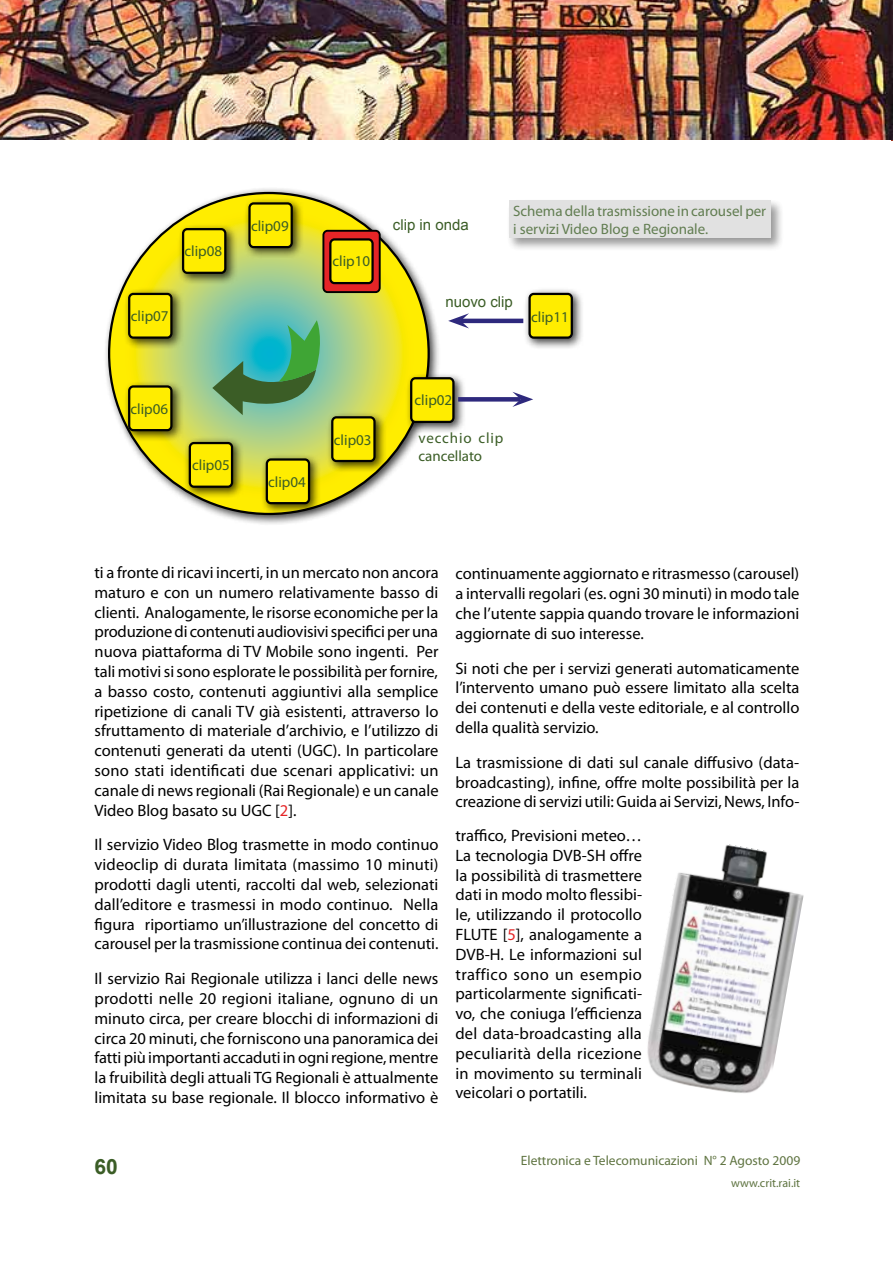
<style>
.page{position:relative;width:893px;height:1263px;background:#fff}
.page>*{position:absolute;margin:0;border:0;box-sizing:border-box;transform-origin:0 0}
.t1{font:700 21px "Arial";color:#3b5d26}
.t2{font:16.5px/19.8px "Myriad Pro";color:#000;text-align:justify}
.t3{font:15px/18px "Myriad Pro";color:#3b5d26}
.t4{font:15px/18px "Myriad Pro";letter-spacing:.025em;color:#3b5d26}
.t5{font:15px "Arial";color:#3b5d26}
.t6{font:13.5px "Myriad Pro";color:#5f7441}
.t7{font:12px "Myriad Pro";color:#5f7441}
.s1{color:#e52527}
</style>
<div class="page">
<img style="left:0;top:0;width:893px;height:140px">
<div style="left:103px;top:187px;width:338px;height:339px;background:#000;opacity:.75"></div>
<svg style="left:109px;top:193px;width:320px;height:321px"></svg>
<div style="left:243px;top:197px;width:61px;height:62px;background:#000;opacity:.75"></div>
<div style="left:249px;top:203px;width:43px;height:44px;background:#ffed00;border-radius:4px"></div>
<div style="left:248px;top:202px;width:45px;height:46px;border:2px solid #000;border-radius:4px"></div>
<div style="left:177px;top:223px;width:61px;height:62px;background:#000;opacity:.75"></div>
<div style="left:183px;top:229px;width:42px;height:44px;background:#ffed00;border-radius:4px"></div>
<div style="left:182px;top:228px;width:44px;height:46px;border:2px solid #000;border-radius:4px"></div>
<div style="left:123px;top:288px;width:61px;height:62px;background:#000;opacity:.75"></div>
<div style="left:129px;top:294px;width:42px;height:44px;background:#ffed00;border-radius:4px"></div>
<div style="left:128px;top:293px;width:45px;height:46px;border:2px solid #000;border-radius:4px"></div>
<div style="left:123px;top:380px;width:61px;height:62px;background:#000;opacity:.75"></div>
<div style="left:129px;top:386px;width:42px;height:44px;background:#ffed00;border-radius:4px"></div>
<div style="left:128px;top:385px;width:45px;height:46px;border:2px solid #000;border-radius:4px"></div>
<div style="left:183px;top:437px;width:61px;height:62px;background:#000;opacity:.75"></div>
<div style="left:190px;top:443px;width:42px;height:44px;background:#ffed00;border-radius:4px"></div>
<div style="left:189px;top:442px;width:44px;height:46px;border:2px solid #000;border-radius:4px"></div>
<div style="left:260px;top:453px;width:61px;height:62px;background:#000;opacity:.75"></div>
<div style="left:267px;top:459px;width:42px;height:44px;background:#ffed00;border-radius:4px"></div>
<div style="left:266px;top:458px;width:44px;height:46px;border:2px solid #000;border-radius:4px"></div>
<div style="left:326px;top:411px;width:61px;height:62px;background:#000;opacity:.75"></div>
<div style="left:332px;top:417px;width:42px;height:44px;background:#ffed00;border-radius:4px"></div>
<div style="left:331px;top:416px;width:45px;height:46px;border:2px solid #000;border-radius:4px"></div>
<div style="left:405px;top:372px;width:61px;height:62px;background:#000;opacity:.75"></div>
<div style="left:411px;top:378px;width:42px;height:44px;background:#ffed00;border-radius:4px"></div>
<div style="left:410px;top:377px;width:45px;height:46px;border:2px solid #000;border-radius:4px"></div>
<div style="left:323px;top:231px;width:57px;height:61px;background:#e52527;border-radius:4px"></div>
<div style="left:322px;top:230px;width:59px;height:63px;border:2px solid #000;border-radius:4px"></div>
<div style="left:330px;top:239px;width:43px;height:44px;background:#ffed00;border-radius:4px"></div>
<div style="left:329px;top:238px;width:45px;height:46px;border:2px solid #000;border-radius:4px"></div>
<div style="left:523px;top:288px;width:61px;height:62px;background:#000;opacity:.75"></div>
<div style="left:530px;top:294px;width:42px;height:44px;background:#ffed00;border-radius:4px"></div>
<div style="left:528px;top:293px;width:45px;height:46px;border:2px solid #000;border-radius:4px"></div>
<hr style="left:461px;top:319px;width:62px;height:4px;background:#2e297d">
<svg style="left:448px;top:313px;width:21px;height:15px"></svg>
<div style="left:458px;top:397px;width:63px;height:5px;background:#2e297d"></div>
<svg style="left:512px;top:392px;width:21px;height:15px"></svg>
<svg style="left:212px;top:320px;width:112px;height:97px;background:#50a788"></svg>
<img style="left:647px;top:844px;width:157px;height:249px">
<div style="left:507px;top:198px;width:278px;height:54px;background:#000;opacity:.5"></div>
<div style="left:509px;top:200px;width:262px;height:38px;background:#e1e1e1"></div>
<p class="t3" style="left:185px;top:241px;width:39px">clip08</p>
<p class="t3" style="left:131px;top:307px;width:39px">clip07</p>
<p class="t3" style="left:251px;top:216px;width:39px">clip09</p>
<p class="t3" style="left:332px;top:251px;width:39px">clip10</p>
<p class="t5" style="left:393px;top:215px;width:77px">clip in onda</p>
<p class="t3" style="left:513px;top:201px;width:255px">Schema della trasmissione in carousel per i servizi Video Blog e Regionale.</p>
<p class="t5" style="left:445px;top:292px;width:69px">nuovo clip</p>
<p class="t3" style="left:531px;top:308px;width:39px">clip11</p>
<p class="t3" style="left:131px;top:400px;width:39px">clip06</p>
<p class="t3" style="left:192px;top:456px;width:39px">clip05</p>
<p class="t3" style="left:268px;top:473px;width:39px">clip04</p>
<p class="t3" style="left:334px;top:431px;width:39px">clip03</p>
<p class="t3" style="left:415px;top:391px;width:39px">clip02</p>
<p class="t4" style="left:418px;top:429px;width:87px">vecchio clip cancellato</p>
<p class="t2" style="left:94px;top:562px;width:346px">ti a fronte di ricavi incerti, in un mercato non ancora maturo e con un numero relativamente basso di clienti. Analogamente, le risorse economiche per la produzione di contenuti audiovisivi specifici per una nuova piattaforma di TV Mobile sono ingenti. Per tali motivi si sono esplorate le possibilità per fornire, a basso costo, contenuti aggiuntivi alla semplice ripetizione di canali TV già esistenti, attraverso lo sfruttamento di materiale d’archivio, e l’utilizzo di contenuti generati da utenti (UGC). In particolare sono stati identificati due scenari applicativi: un canale di news regionali (Rai Regionale) e un canale Video Blog basato su UGC [<span class="s1">2</span>].</p>
<p class="t2" style="left:94px;top:835px;width:345px">Il servizio Video Blog trasmette in modo continuo videoclip di durata limitata (massimo 10 minuti) prodotti dagli utenti, raccolti dal web, selezionati dall’editore e trasmessi in modo continuo. Nella figura riportiamo un’illustrazione del concetto di carousel per la trasmissione continua dei contenuti.</p>
<p class="t2" style="left:94px;top:968px;width:345px">Il servizio Rai Regionale utilizza i lanci delle news prodotti nelle 20 regioni italiane, ognuno di un minuto circa, per creare blocchi di informazioni di circa 20 minuti, che forniscono una panoramica dei fatti più importanti accaduti in ogni regione, mentre la fruibilità degli attuali TG Regionali è attualmente limitata su base regionale. Il blocco informativo è</p>
<p class="t2" style="left:455px;top:564px;width:345px">continuamente aggiornato e ritrasmesso (carousel) a intervalli regolari (es. ogni 30 minuti) in modo tale che l’utente sappia quando trovare le informazioni aggiornate di suo interesse.</p>
<p class="t2" style="left:455px;top:658px;width:345px">Si noti che per i servizi generati automaticamente l’intervento umano può essere limitato alla scelta dei contenuti e della veste editoriale, e al controllo della qualità servizio.</p>
<p class="t2" style="left:455px;top:752px;width:345px">La trasmissione di dati sul canale diffusivo (data&shy;broadcasting), infine, offre molte possibilità per la creazione di servizi utili: Guida ai Servizi, News, Info-</p>
<p class="t2" style="left:455px;top:825px;width:188px">traffico, Previsioni meteo… La tecnologia DVB-SH offre la possibilità di trasmettere dati in modo molto flessibi&shy;le, utilizzando il protocollo FLUTE [<span class="s1">5</span>], analogamente a DVB-H. Le informazioni sul traffico sono un esempio particolarmente significati&shy;vo, che coniuga l’efficienza del data-broadcasting alla peculiarità della ricezione in movimento su terminali veicolari o portatili.</p>
<p class="t1" style="left:95px;top:1153px;width:25px">60</p>
<p class="t6" style="left:521px;top:1152px;width:281px">Elettronica e Telecomunicazioni N° 2 Agosto 2009</p>
<p class="t7" style="left:731px;top:1175px;width:71px">www.crit.rai.it</p>
</div>
